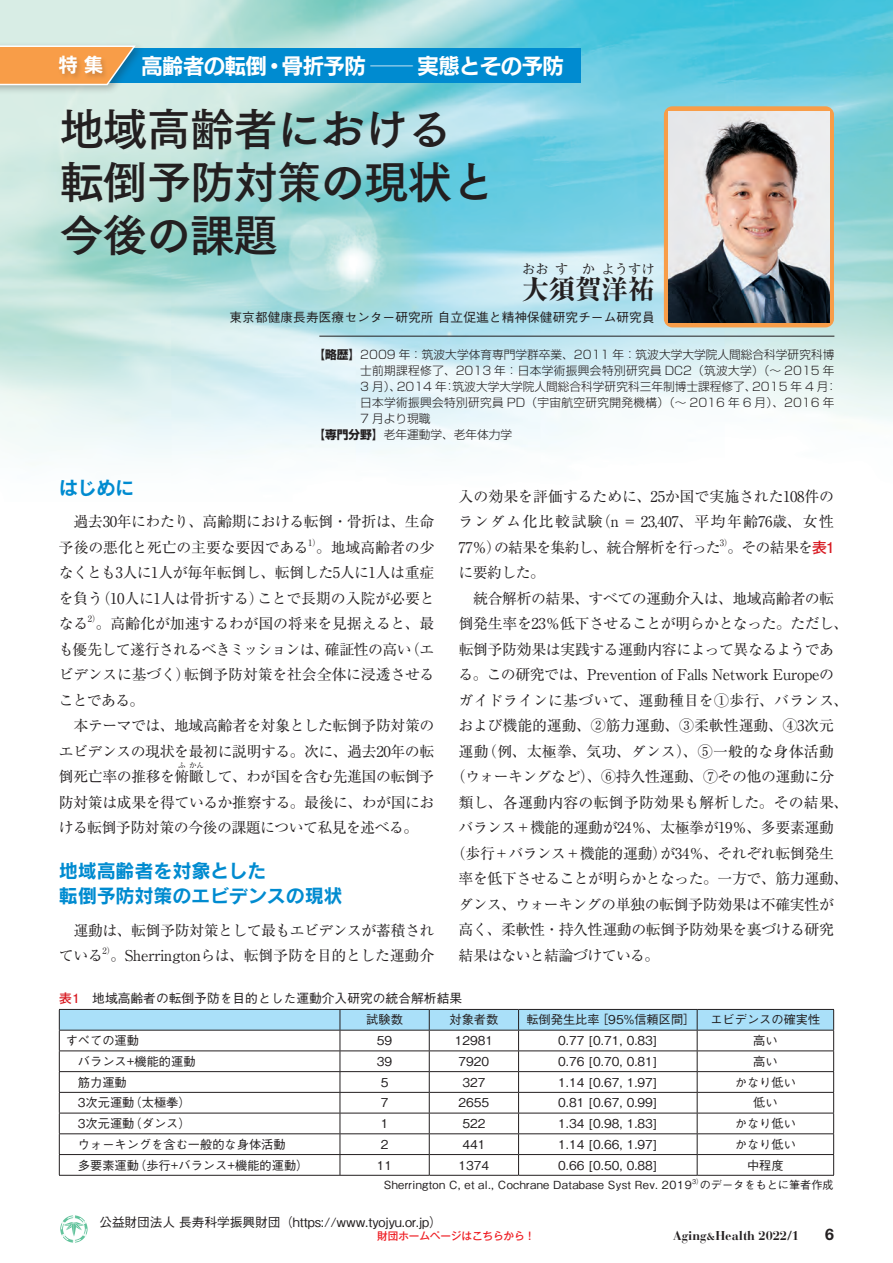
<style>
.page{position:relative;width:893px;height:1263px;background:#fff}
.page>*{position:absolute;margin:0;border:0;box-sizing:border-box;transform-origin:0 0}
.t1{font:44.7px/53.1px "Tsuku Go Pro B";letter-spacing:-.025em;color:#231f20}
.t2{font:800 26.55px "Ryumin Pro";color:#231f20}
.t3{font:21.3px "New Rodin Pro B";letter-spacing:-.02em;color:#fff}
.t4{font:19.2px/25.5px "Rodin Pro B";letter-spacing:-.01em;color:#008bd0}
.t5{font:19.2px "New Rodin Pro B";color:#fff}
.t6{font:700 15.9px "Helvetica Neue";color:#231f20}
.t7{font:14.85px/25.5px "Ryumin Pro";letter-spacing:-.025em;color:#231f20}
.t8{font:14.85px "Ryumin Pro";letter-spacing:.015em;color:#231f20}
.t9{font:14.85px "Ryumin Pro";color:#231f20}
.t10{font:14.85px "Ryumin Pro";letter-spacing:.02em;color:#231f20}
.t11{font:800 13.35px "Ryumin Pro";color:#231f20}
.t12{font:500 12.75px "Gothic BBB Pro";color:#231f20}
.t13{font:700 12.75px "Bauer Bodoni";color:#231f20}
.t14{font:500 12.15px "Gothic BBB Pro";color:#231f20}
.t15{font:300 11.7px "Shin Go Pro";color:#231f20}
.t16{font:300 11.7px "Shin Go Pro";letter-spacing:.025em;color:#231f20}
.t17{font:500 11.1px "Gothic BBB Pro";letter-spacing:.03em;color:#231f20}
.t18{font:500 11.1px "Gothic BBB Pro";color:#231f20}
.t19{font:500 10.65px "Gothic MB101 Pro";letter-spacing:-.01em;color:#ee1d23}
.t20{font:8.7px "Ryumin Pro";color:#231f20}
.t21{font:7.5px "Ryumin Pro";color:#231f20}
.t22{font:500 6.45px "Gothic BBB Pro";color:#231f20}
.s1{font-weight:700}
.s2{font-family:"Futo Go B101 Pro";font-weight:700;color:#d7171f}
.s3{font-size:10.65px}
</style>
<div class="page">
<img style="left:0;top:0;width:893px;height:458px">
<div style="left:0;top:49px;width:581px;height:34px;background:#008bd0"></div>
<div style="left:0;top:42px;width:145px;height:53px;background:#231f20;opacity:.3"></div>
<svg style="left:0;top:45px;width:137px;height:41px;background:#d6a671"></svg>
<div style="left:58px;top:54px;width:52px;height:27px;background:#231f20;opacity:.2"></div>
<div style="left:60px;top:1215px;width:28px;height:28px;border:3px solid #62c39c;border-radius:50%"></div>
<svg style="left:61px;top:1215px;width:26px;height:28px"></svg>
<svg style="left:59px;top:1009px;width:775px;height:166px"></svg>
<hr style="left:59px;top:1175px;width:281px;height:1px;background:#231f20">
<hr style="left:340px;top:1175px;width:89px;height:1px;background:#231f20">
<hr style="left:429px;top:1175px;width:90px;height:1px;background:#231f20">
<hr style="left:519px;top:1175px;width:178px;height:1px;background:#231f20">
<hr style="left:697px;top:1175px;width:137px;height:1px;background:#231f20">
<hr style="left:319px;top:336px;width:515px;height:1px;background:#231f20">
<svg style="left:664px;top:106px;width:170px;height:221px;background:#f0a259"></svg>
<img style="left:669px;top:111px;width:160px;height:212px">
<p class="t5" style="left:58px;top:48px;width:46px">特 集</p>
<h3 class="t3" style="left:141px;top:48px;width:424px">高齢者の転倒・骨折予防 ─実態とその予防</h3>
<h1 class="t1" style="left:59px;top:97px;width:438px">地域高齢者における転倒予防対策の現状と今後の課題</h1>
<p class="t11" style="left:522px;top:258px;width:28px">おお</p>
<p class="t11" style="left:555px;top:258px;width:15px">す</p>
<p class="t11" style="left:582px;top:258px;width:15px">か</p>
<p class="t11" style="left:602px;top:258px;width:55px">ようすけ</p>
<p class="t12" style="left:230px;top:307px;width:427px">東京都健康長寿医療センター研究所 自立促進と精神保健研究チーム研究員</p>
<p class="t15" style="left:313px;top:345px;width:522px"><span class="s1">【略歴】</span>2009 年：筑波大学体育専門学群卒業、2011 年：筑波大学大学院人間総合科学研究科博</p>
<p class="t16" style="left:360px;top:361px;width:476px">士前期課程修了、2013 年：日本学術振興会特別研究員 DC2（筑波大学）（～ 2015 年</p>
<p class="t15" style="left:360px;top:377px;width:479px">3 月）、2014 年：筑波大学大学院人間総合科学研究科三年制博士課程修了、2015 年 4 月：</p>
<p class="t16" style="left:360px;top:393px;width:476px">日本学術振興会特別研究員 PD（宇宙航空研究開発機構）（～ 2016 年 6 月）、2016 年</p>
<p class="t15" style="left:360px;top:409px;width:72px">7 月より現職</p>
<p class="t15" style="left:313px;top:425px;width:200px"><span class="s1">【専門分野】</span>老年運動学、老年体力学</p>
<h2 class="t2" style="left:522px;top:268px;width:134px">大須賀洋祐</h2>
<p class="t4" style="left:59px;top:474px;width:77px">はじめに</p>
<p class="t7" style="left:59px;top:508px;width:377px">　過去30年にわたり、高齢期における転倒・骨折は、生命予後の悪化と死亡の主要な要因である</p>
<p class="t7" style="left:458px;top:482px;width:377px;text-align:justify">入の効果を評価するために、25か国で実施された108件のランダム化比較試験（n = 23,407、平均年齢76歳、女性77％）の結果を集約し、統合解析を行った</p>
<p class="t20" style="left:308px;top:535px;width:14px">1）</p>
<p class="t20" style="left:720px;top:535px;width:14px">3）</p>
<p class="t7" style="left:728px;top:533px;width:108px">。その結果を<span class="s2">表1</span></p>
<p class="t7" style="left:59px;top:533px;width:377px;text-align:justify;text-indent:257px">。地域高齢者の少なくとも3人に1人が毎年転倒し、転倒した5人に1人は重症を負う（10人に1人は骨折する）ことで長期の入院が必要となる</p>
<p class="t7" style="left:458px;top:559px;width:88px">に要約した。</p>
<p class="t7" style="left:459px;top:584px;width:377px">　統合解析の結果、すべての運動介入は、地域高齢者の転</p>
<p class="t7" style="left:459px;top:610px;width:391px">倒発生率を23％低下させることが明らかとなった。ただし、</p>
<p class="t7" style="left:459px;top:635px;width:377px">転倒予防効果は実践する運動内容によって異なるようであ</p>
<p class="t7" style="left:458px;top:661px;width:377px">る。この研究では、Prevention of Falls Network Europeの</p>
<p class="t8" style="left:458px;top:689px;width:391px">ガイドラインに基づいて、運動種目を①歩行、バランス、</p>
<p class="t9" style="left:459px;top:714px;width:377px">および機能的運動、②筋力運動、③柔軟性運動、④3次元</p>
<p class="t10" style="left:459px;top:740px;width:377px">運動（例、太極拳、気功、ダンス）、⑤一般的な身体活動</p>
<p class="t7" style="left:451px;top:763px;width:384px">（ウォーキングなど）、⑥持久性運動、⑦その他の運動に分</p>
<p class="t8" style="left:459px;top:791px;width:391px">類し、各運動内容の転倒予防効果も解析した。その結果、</p>
<p class="t7" style="left:459px;top:814px;width:377px">バランス＋機能的運動が24％、太極拳が19％、多要素運動</p>
<p class="t7" style="left:451px;top:840px;width:385px">（歩行＋バランス＋機能的運動）が34％、それぞれ転倒発生</p>
<p class="t7" style="left:459px;top:865px;width:391px">率を低下させることが明らかとなった。一方で、筋力運動、</p>
<p class="t7" style="left:458px;top:891px;width:377px">ダンス、ウォーキングの単独の転倒予防効果は不確実性が</p>
<p class="t7" style="left:459px;top:916px;width:377px">高く、柔軟性・持久性運動の転倒予防効果を裏づける研究</p>
<p class="t7" style="left:459px;top:942px;width:202px">結果はないと結論づけている。</p>
<p class="t12" style="left:59px;top:988px;width:405px"><span class="s2">表1</span> 地域高齢者の転倒予防を目的とした運動介入研究の統合解析結果</p>
<p class="t14" style="left:366px;top:1010px;width:38px">試験数</p>
<p class="t14" style="left:449px;top:1010px;width:50px">対象者数</p>
<p class="t14" style="left:526px;top:1010px;width:296px">転倒発生比率［95%信頼区間］ エビデンスの確実性</p>
<p class="t14" style="left:66px;top:1031px;width:75px">すべての運動</p>
<p class="t14" style="left:377px;top:1031px;width:17px">59</p>
<p class="t14" style="left:455px;top:1031px;width:40px">12981</p>
<p class="t14" style="left:558px;top:1031px;width:101px">0.77 [0.71, 0.83]</p>
<p class="t14" style="left:753px;top:1031px;width:26px">高い</p>
<p class="t14" style="left:66px;top:1051px;width:131px">　バランス+機能的運動</p>
<p class="t14" style="left:377px;top:1051px;width:17px">39</p>
<p class="t14" style="left:458px;top:1051px;width:32px">7920</p>
<p class="t14" style="left:558px;top:1051px;width:101px">0.76 [0.70, 0.81]</p>
<p class="t14" style="left:753px;top:1051px;width:26px">高い</p>
<p class="t14" style="left:66px;top:1072px;width:63px">　筋力運動</p>
<p class="t14" style="left:381px;top:1072px;width:9px">5</p>
<p class="t14" style="left:462px;top:1072px;width:25px">327</p>
<p class="t14" style="left:558px;top:1072px;width:101px">1.14 [0.67, 1.97]</p>
<p class="t14" style="left:735px;top:1072px;width:63px">かなり低い</p>
<p class="t14" style="left:66px;top:1093px;width:127px">　3次元運動（太極拳）</p>
<p class="t14" style="left:381px;top:1093px;width:9px">7</p>
<p class="t14" style="left:458px;top:1093px;width:32px">2655</p>
<p class="t14" style="left:558px;top:1093px;width:101px">0.81 [0.67, 0.99]</p>
<p class="t14" style="left:753px;top:1093px;width:26px">低い</p>
<p class="t14" style="left:66px;top:1114px;width:127px">　3次元運動（ダンス）</p>
<p class="t14" style="left:381px;top:1114px;width:9px">1</p>
<p class="t14" style="left:462px;top:1114px;width:25px">522</p>
<p class="t14" style="left:558px;top:1114px;width:101px">1.34 [0.98, 1.83]</p>
<p class="t14" style="left:735px;top:1114px;width:63px">かなり低い</p>
<p class="t14" style="left:66px;top:1134px;width:222px">　ウォーキングを含む一般的な身体活動</p>
<p class="t14" style="left:381px;top:1134px;width:9px">2</p>
<p class="t14" style="left:462px;top:1134px;width:25px">441</p>
<p class="t14" style="left:558px;top:1134px;width:101px">1.14 [0.66, 1.97]</p>
<p class="t14" style="left:735px;top:1134px;width:63px">かなり低い</p>
<p class="t14" style="left:66px;top:1155px;width:244px">　多要素運動（歩行+バランス+機能的運動）</p>
<p class="t14" style="left:377px;top:1155px;width:17px">11</p>
<p class="t14" style="left:458px;top:1155px;width:32px">1374</p>
<p class="t14" style="left:558px;top:1155px;width:101px">0.66 [0.50, 0.88]</p>
<p class="t14" style="left:747px;top:1155px;width:38px">中程度</p>
<p class="t17" style="left:384px;top:1176px;width:309px">Sherrington C, et al., Cochrane Database Syst Rev. 2019</p>
<p class="t22" style="left:692px;top:1176px;width:12px">3）</p>
<p class="t18" style="left:700px;top:1176px;width:135px">のデータをもとに筆者作成</p>
<p class="t20" style="left:88px;top:612px;width:14px">2）</p>
<p class="t7" style="left:59px;top:610px;width:377px;text-indent:37px">。高齢化が加速するわが国の将来を見据えると、最も優先して遂行されるべきミッションは、確証性の高い（エビデンスに基づく）転倒予防対策を社会全体に浸透させることである。<br>　本テーマでは、地域高齢者を対象とした転倒予防対策のエビデンスの現状を最初に説明する。次に、過去20年の転倒死亡率の推移を俯瞰して、わが国を含む先進国の転倒予</p>
<p class="t21" style="left:178px;top:760px;width:9px">ふ</p>
<p class="t21" style="left:189px;top:760px;width:16px">かん</p>
<p class="t7" style="left:59px;top:789px;width:377px">防対策は成果を得ているか推察する。最後に、わが国における転倒予防対策の今後の課題について私見を述べる。</p>
<p class="t4" style="left:59px;top:857px;width:285px">地域高齢者を対象とした<br>転倒予防対策のエビデンスの現状</p>
<p class="t7" style="left:59px;top:916px;width:377px">　運動は、転倒予防対策として最もエビデンスが蓄積されている</p>
<p class="t20" style="left:102px;top:944px;width:14px">2）</p>
<p class="t7" style="left:110px;top:942px;width:325px">。Sherringtonらは、転倒予防を目的とした運動介</p>
<p class="t12" style="left:99px;top:1212px;width:344px">公益財団法人 長寿科学振興財団（https://www.tyojyu.or.jp）</p>
<p class="t19" style="left:377px;top:1227px;width:159px">財団ホームページはこちらから！</p>
<p class="t13" style="left:673px;top:1228px;width:127px">Aging<span class="s3">&amp;</span>Health 2022/1</p>
<p class="t6" style="left:825px;top:1224px;width:10px">6</p>
</div>
